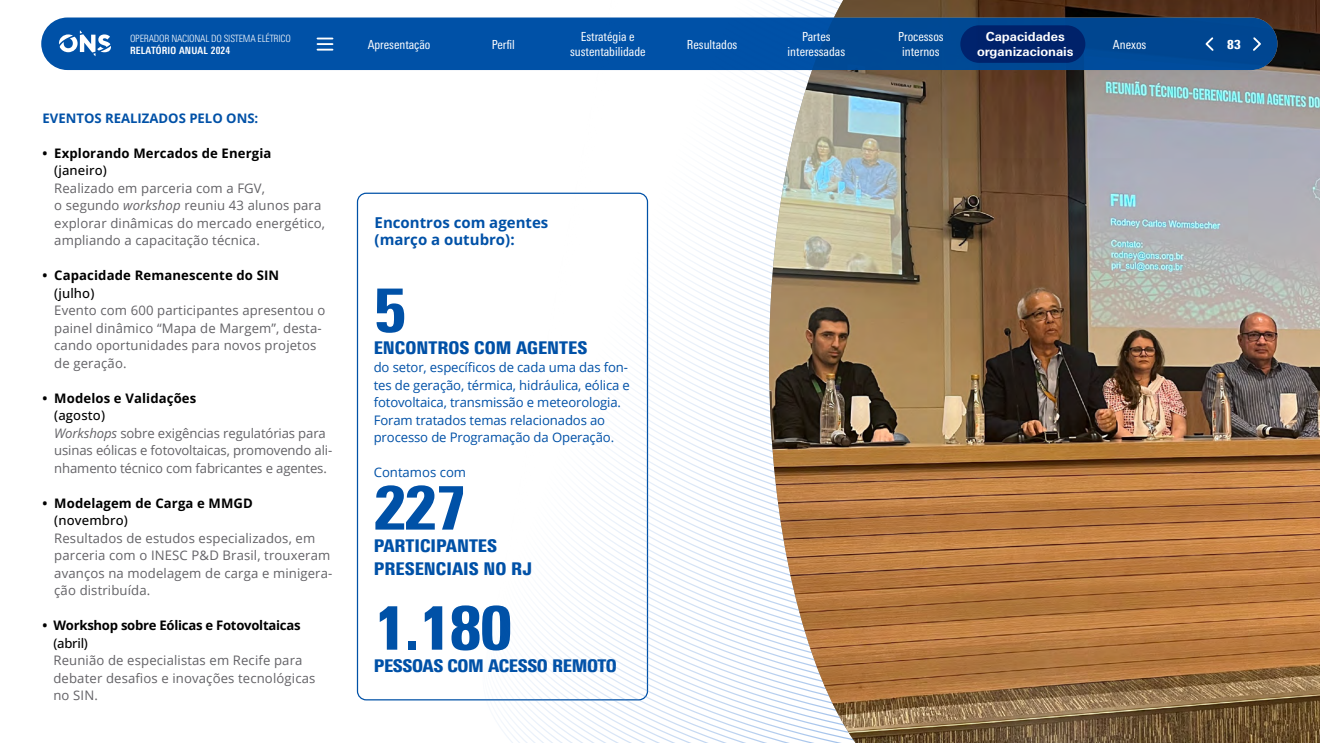
<style>
.page{position:relative;width:1320px;height:743px;background:#fff}
.page>*{position:absolute;margin:0;border:0;box-sizing:border-box;transform-origin:0 0}
.t1{font:900 condensed 60px "Univers Next Pro";letter-spacing:-.03em;color:#0051a7}
.t2{font:900 condensed 17.5px "Univers Next Pro";color:#0051a7}
.t3{font:900 condensed 17.5px "Univers Next Pro";letter-spacing:-.02em;color:#0051a7}
.K_____Subtítulo_box_destaque{font:700 15px "Open Sans";color:#0051a7}
.I______Sub-bullets{font:13.12px/17.5px "Open Sans";letter-spacing:.01em;color:#636266}
.t4{font:13.12px/17.5px "Open Sans";letter-spacing:-.01em;color:#0051a7}
.I______Sub-bullets-2{font:13.12px/17.5px "Open Sans";letter-spacing:-.01em;color:#636266}
.G_____Texto_corrido{font:700 13.12px "Open Sans";color:#0051a7}
.t5{font:condensed 12.5px/15px "Univers Next Pro";color:#fff;text-align:center}
.t6{font:700 12.5px/15px "Univers Next Pro";color:#fff;text-align:center}
.t7{font:900 condensed 12.5px "Univers Next Pro";color:#fff}
.t8{font:300 condensed 10px "Univers Next Pro";letter-spacing:-.02em;color:#fff}
.t9{font:700 condensed 10px "Univers Next Pro";letter-spacing:.02em;color:#fff}
.s1{font-weight:700;color:#000}
.s2{font-weight:500;color:#000}
.s3{font-style:italic}
</style>
<div class="page">
<svg style="left:528px;top:636px;width:241px;height:6px"></svg>
<svg style="left:526px;top:642px;width:243px;height:6px"></svg>
<svg style="left:524px;top:648px;width:245px;height:6px"></svg>
<svg style="left:524px;top:654px;width:245px;height:7px"></svg>
<svg style="left:521px;top:661px;width:248px;height:6px"></svg>
<svg style="left:469px;top:667px;width:300px;height:75px"></svg>
<img style="left:769px;top:55px;width:551px;height:687px">
<div style="left:41px;top:18px;width:1237px;height:52px;background:#0051a7;border-radius:26px"></div>
<svg style="left:59px;top:31px;width:52px;height:25px"></svg>
<svg style="left:318px;top:38px;width:15px;height:13px"></svg>
<div style="left:960px;top:25px;width:125px;height:38px;background:#00226b;border-radius:19px"></div>
<svg style="left:635px;top:0;width:685px;height:55px"></svg>
<p class="t8" style="left:130px;top:32px;width:162px">OPERADOR NACIONAL DO SISTEMA ELÉTRICO</p>
<p class="t9" style="left:130px;top:45px;width:102px">RELATÓRIO ANUAL 2024</p>
<p class="t5" style="left:368px;top:37px;width:64px">Apresentação</p>
<p class="t5" style="left:492px;top:37px;width:25px">Perfil</p>
<p class="t5" style="left:570px;top:29px;width:77px">Estratégia e sustentabilidade</p>
<p class="t5" style="left:687px;top:37px;width:52px">Resultados</p>
<p class="t5" style="left:788px;top:29px;width:59px">Partes interessadas</p>
<p class="t5" style="left:898px;top:29px;width:47px">Processos internos</p>
<p class="t6" style="left:977px;top:29px;width:98px">Capacidades organizacionais</p>
<p class="t5" style="left:1113px;top:37px;width:35px">Anexos</p>
<p class="t7" style="left:1227px;top:37px;width:15px">83</p>
<p class="G_____Texto_corrido" style="left:42px;top:108px;width:217px">EVENTOS REALIZADOS PELO ONS:</p>
<p class="I______Sub-bullets" style="left:54px;top:144px;width:272px;text-indent:-12px"><span class="s1">• Explorando Mercados de Energia </span><span class="s2">(janeiro)<br></span>Realizado em parceria com a FGV,<br>o segundo <span class="s3">workshop</span> reuniu 43 alunos para explorar dinâmicas do mercado energético, ampliando a capacitação técnica.</p>
<p class="I______Sub-bullets" style="left:54px;top:266px;width:273px;text-indent:-12px"><span class="s1">• Capacidade Remanescente do SIN<br></span><span class="s2">(julho)<br></span>Evento com 600 participantes apresentou o painel dinâmico “Mapa de Margem”, desta&shy;cando oportunidades para novos projetos de geração.</p>
<p class="I______Sub-bullets-2" style="left:54px;top:389px;width:279px;text-indent:-12px"><span class="s1">• Modelos e Validações<br></span><span class="s2">(agosto)<br></span><span class="s3">Workshops</span> sobre exigências regulatórias para usinas eólicas e fotovoltaicas, promovendo ali&shy;nhamento técnico com fabricantes e agentes.</p>
<p class="I______Sub-bullets" style="left:54px;top:494px;width:280px;text-indent:-12px"><span class="s1">• Modelagem de Carga e MMGD<br></span><span class="s2">(novembro)<br></span>Resultados de estudos especializados, em parceria com o INESC P&amp;D Brasil, trouxeram avanços na modelagem de carga e minigera&shy;ção distribuída.</p>
<p class="I______Sub-bullets" style="left:53px;top:616px;width:263px;text-indent:-11px"><span class="s1">• Workshop sobre Eólicas e Fotovoltaicas </span><span class="s2">(abril)<br></span>Reunião de especialistas em Recife para debater desafios e inovações tecnológicas no SIN.</p>
<h3 class="K_____Subtítulo_box_destaque" style="left:375px;top:211px;width:175px">Encontros com agentes</h3>
<h3 class="K_____Subtítulo_box_destaque" style="left:375px;top:229px;width:141px">(março a outubro):</h3>
<p class="t1" style="left:374px;top:274px;width:34px">5</p>
<p class="t2" style="left:374px;top:337px;width:215px">ENCONTROS COM AGENTES</p>
<p class="t4" style="left:374px;top:358px;width:258px">do setor, específicos de cada uma das fon&shy;tes de geração, térmica, hidráulica, eólica e fotovoltaica, transmissão e meteorologia.<br>Foram tratados temas relacionados ao processo de Programação da Operação.</p>
<p class="t4" style="left:374px;top:463px;width:94px">Contamos com</p>
<p class="t1" style="left:374px;top:471px;width:95px">227</p>
<p class="t2" style="left:374px;top:535px;width:125px">PARTICIPANTES</p>
<p class="t2" style="left:374px;top:557px;width:160px">PRESENCIAIS NO RJ</p>
<p class="t1" style="left:374px;top:591px;width:140px">1.180</p>
<p class="t3" style="left:374px;top:655px;width:245px">PESSOAS COM ACESSO REMOTO</p>
</div>
